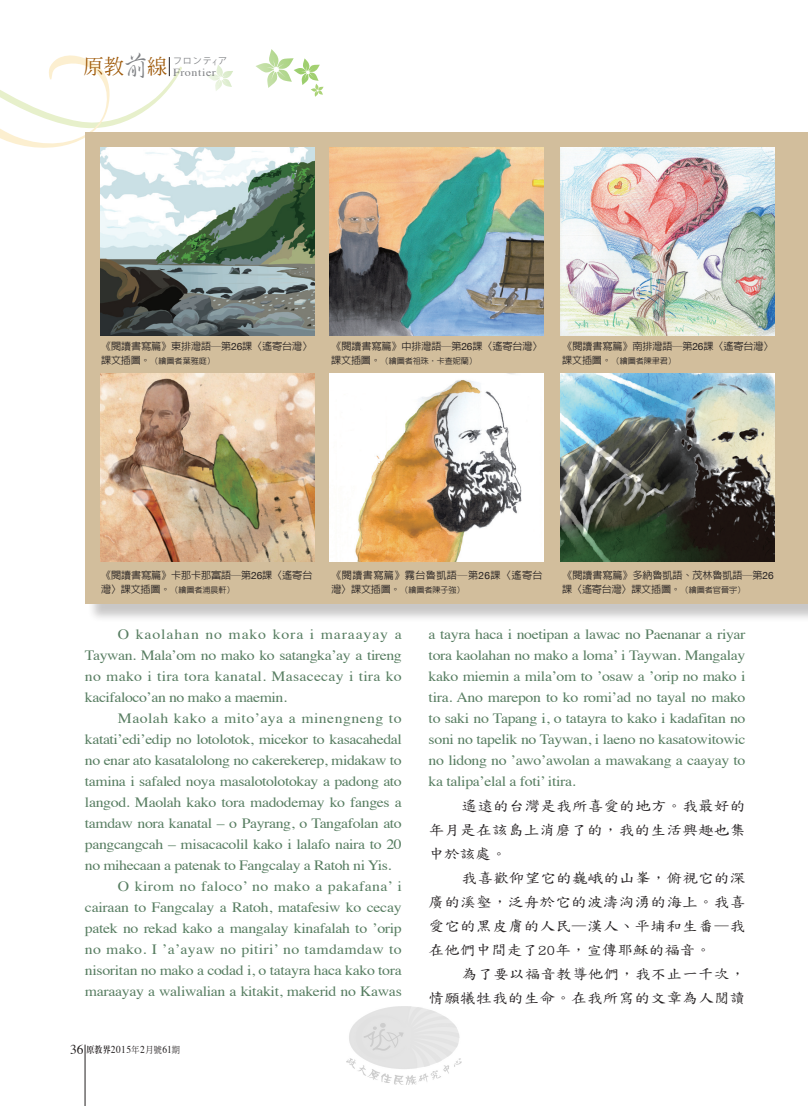
<style>
.page{position:relative;width:808px;height:1106px;background:#fff}
.page>*{position:absolute;margin:0;border:0;box-sizing:border-box;transform-origin:0 0}
.t1{font:14.1px/21px "Times";letter-spacing:-.02em;color:#577d61;text-align:justify;scale:1.11 1}
.t2{font:14.1px/24px "DF Biao Kai Shu Std W5";letter-spacing:.005em;color:#231f20;text-align:justify;scale:1.11 1}
.t3{font:14.1px "Times";letter-spacing:.02em;color:#577d61;scale:1.11 1}
.t4{font:14.1px "Times";letter-spacing:.03em;color:#577d61;scale:1.11 1}
.t5{font:14.1px "Times";letter-spacing:.025em;color:#577d61;scale:1.11 1}
.t6{font:10.8px "Times";letter-spacing:.05em;color:#808285;scale:1.11 1}
.t7{font:10.5px "Times";letter-spacing:.05em;color:#231f20;scale:.9 1}
.t8{font:500 10.2px/13.5px "AR Hei B5";letter-spacing:-.01em;color:#231f20}
.t9{font:500 10.2px "AR Hei B5";letter-spacing:.04em;color:#231f20}
.t10{font:9px "Koz Go Pr 6 N";color:#808285}
.t11{font:500 8.1px "AR Hei B5";letter-spacing:-.01em;color:#231f20}
.s1{font-family:"AR Xing Shu B5";font-weight:500;font-size:27.75px}
.s2{font-family:"Helvetica Neue";font-weight:400}
.s3{font-size:10.2px}
.s4{font-size:8.1px}
.s5{font-size:13.5px}
.s6{font-family:"AR Ming B5";font-weight:800;font-size:9px}
.s7{font-family:"DF Ming Std W5";font-size:9px}
</style>
<div class="page">
<svg style="left:256px;top:49px;width:68px;height:48px"></svg>
<svg style="left:208px;top:65px;width:25px;height:26px"></svg>
<hr style="left:85px;top:1044px;width:1px;height:62px;background:#231f20">
<svg style="left:0;top:55px;width:182px;height:93px"></svg>
<div style="left:87px;top:134px;width:721px;height:488px;background:#231f20;opacity:.25"></div>
<div style="left:85px;top:132px;width:723px;height:472px;background:#d2be9c"></div>
<img style="left:101px;top:147px;width:214px;height:188px">
<img style="left:330px;top:147px;width:214px;height:188px">
<img style="left:561px;top:147px;width:214px;height:188px">
<img style="left:101px;top:373px;width:214px;height:188px">
<img style="left:330px;top:373px;width:214px;height:188px">
<img style="left:561px;top:373px;width:214px;height:188px">
<img style="left:347px;top:1006px;width:114px;height:78px">
<p class="t6" style="left:83px;top:62px;width:121px"><sup>原教</sup><span class="s1">前</span><sup>線</sup> Frontier</p>
<p class="t10" style="left:173px;top:55px;width:56px">フロンテ<sub>ｲ</sub>ア</p>
<p class="t8" style="left:101px;top:340px;width:213px">《閱讀書寫篇》東排灣語─第<span class="s2">26</span>課〈遙寄台灣〉</p>
<p class="t11" style="left:101px;top:357px;width:115px"><span class="s3">課文插圖。</span>（繪圖者葉雅庭）</p>
<p class="t8" style="left:331px;top:340px;width:213px">《閱讀書寫篇》中排灣語─第<span class="s2">26</span>課〈遙寄台灣〉</p>
<p class="t11" style="left:331px;top:357px;width:147px"><span class="s3">課文插圖。</span>（繪圖者祖珠‧卡查妮蘭）</p>
<p class="t8" style="left:562px;top:340px;width:213px">《閱讀書寫篇》南排灣語─第<span class="s2">26</span>課〈遙寄台灣〉</p>
<p class="t11" style="left:562px;top:357px;width:115px"><span class="s3">課文插圖。</span>（繪圖者陳聿君）</p>
<p class="t8" style="left:101px;top:568px;width:213px">《閱讀書寫篇》卡那卡那富語─第<span class="s2">26</span>課〈遙寄台</p>
<p class="t11" style="left:101px;top:585px;width:135px"><span class="s3">灣〉課文插圖。</span>（繪圖者浦晨軒）</p>
<p class="t9" style="left:331px;top:570px;width:213px">《閱讀書寫篇》霧台魯凱語─第<span class="s2">26</span>課〈遙寄台</p>
<p class="t11" style="left:331px;top:585px;width:135px"><span class="s3">灣〉課文插圖。</span>（繪圖者陳子強）</p>
<p class="t8" style="left:562px;top:568px;width:213px">《閱讀書寫篇》多納魯凱語、茂林魯凱語─第<span class="s2">26</span>課〈遙寄台灣〉課文插圖。<span class="s4">（繪圖者官晉宇）</span></p>
<p class="t1" style="left:85px;top:622px;width:287px;text-indent:33px">O kaolahan no mako kora i maraayay a Taywan. Mala’om no mako ko satangka’ay a tireng no mako i tira tora kanatal. Masacecay i tira ko kacifaloco’an no mako a maemin.</p>
<p class="t4" style="left:118px;top:705px;width:257px">Maolah kako a mito’aya a minengneng to</p>
<p class="t1" style="left:85px;top:727px;width:287px">katati’edi’edip no lotolotok, micekor to kasacahedal</p>
<p class="t1" style="left:85px;top:748px;width:287px">no enar ato kasatalolong no cakerekerep, midakaw to</p>
<p class="t1" style="left:85px;top:769px;width:287px">tamina i safaled noya masalotolotokay a padong ato</p>
<p class="t1" style="left:85px;top:790px;width:287px">langod. Maolah kako tora madodemay ko fanges a</p>
<p class="t1" style="left:85px;top:811px;width:287px">tamdaw nora kanatal – o Payrang, o Tangafolan ato</p>
<p class="t1" style="left:85px;top:832px;width:287px">pangcangcah – misacacolil kako i lalafo naira to 20</p>
<p class="t1" style="left:85px;top:853px;width:278px">no mihecaan a patenak to Fangcalay a Ratoh ni Yis.</p>
<p class="t5" style="left:118px;top:873px;width:257px">O kirom no faloco’ no mako a pakafana’ i</p>
<p class="t1" style="left:85px;top:895px;width:287px">cairaan to Fangcalay a Ratoh, matafesiw ko cecay</p>
<p class="t1" style="left:85px;top:916px;width:287px">patek no rekad kako a mangalay kinafalah to ’orip</p>
<p class="t3" style="left:85px;top:936px;width:287px">no mako. I ’a’ayaw no pitiri’ no tamdamdaw to</p>
<p class="t1" style="left:85px;top:958px;width:287px">nisoritan no mako a codad i, o tatayra haca kako tora</p>
<p class="t1" style="left:85px;top:979px;width:287px">maraayay a waliwalian a kitakit, makerid no Kawas</p>
<p class="t7" style="left:70px;top:1039px;width:124px"><span class="s5">36</span> <span class="s6">原教界</span>2015<span class="s7">年</span>2<span class="s7">月號</span>61<span class="s7">期</span></p>
<p class="t1" style="left:429px;top:622px;width:287px">a tayra haca i noetipan a lawac no Paenanar a riyar tora kaolahan no mako a loma’ i Taywan. Mangalay kako miemin a mila’om to ’osaw a ’orip no mako i tira. Ano marepon to ko romi’ad no tayal no mako to saki no Tapang i, o tatayra to kako i kadafitan no soni no tapelik no Taywan, i laeno no kasatowitowic no lidong no ’awo’awolan a mawakang a caayay to ka talipa’elal a foti’ itira.</p>
<p class="t2" style="left:429px;top:793px;width:287px;text-indent:33px">遙遠的台灣是我所喜愛的地方。我最好的年月是在該島上消磨了的，我的生活興趣也集中於該處。</p>
<p class="t2" style="left:429px;top:865px;width:287px;text-indent:33px">我喜歡仰望它的巍峨的山峯，俯視它的深廣的溪壑，泛舟於它的波濤洶湧的海上。我喜愛它的黑皮膚的人民—漢人、平埔和生番—我在他們中間走了20年，宣傳耶穌的福音。</p>
<p class="t2" style="left:429px;top:961px;width:287px;text-align:right">為了要以福音教導他們，我不止一千次，<br>情願犧牲我的生命。在我所寫的文章為人閱讀</p>
</div>
